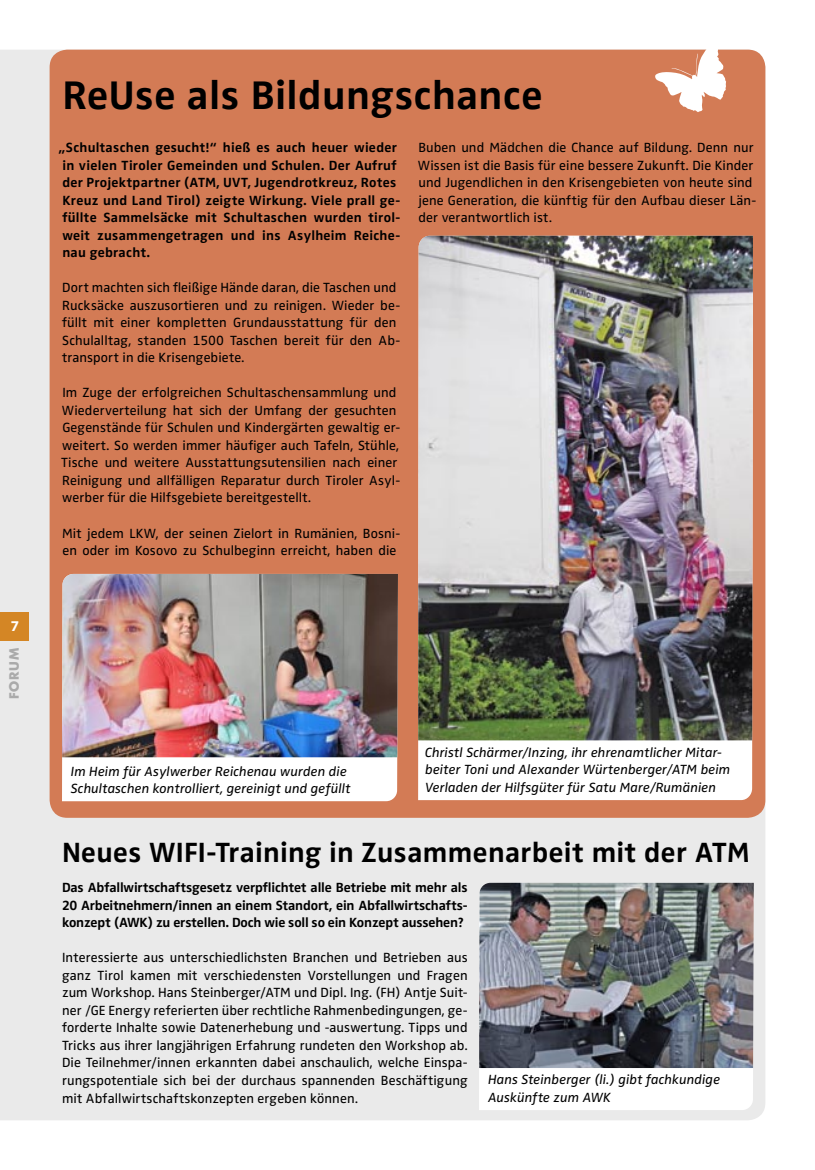
<style>
.page{position:relative;width:815px;height:1170px;background:#fff}
.page>*{position:absolute;margin:0;border:0;box-sizing:border-box;transform-origin:0 0}
.Headline{font:700 41.25px "Zwo";letter-spacing:.01em;color:#000}
.Headline-2{font:700 28.75px "Zwo";letter-spacing:.01em;color:#000}
.t1{font:700 15px "Myriad";color:#fff}
.Copytext{font:13.75px/17.5px "Zwo";letter-spacing:.01em;color:#000}
.Leadtext{font:700 13.75px/17.5px "Zwo";letter-spacing:.02em;color:#000}
.Copytext-2{font:italic 13.75px/17.5px "Zwo";letter-spacing:.005em;color:#000}
.t2{font:700 12.5px "Futura";letter-spacing:.045em;color:#aaa}
</style>
<div class="page">
<div style="left:0;top:50px;width:765px;height:1070px;background:#eaeaea"></div>
<svg style="left:0;top:612px;width:1px;height:29px"></svg>
<div style="left:1px;top:612px;width:28px;height:29px;background:#d48625"></div>
<div style="left:50px;top:50px;width:715px;height:767px;background:#d37b55"></div>
<svg style="left:418px;top:740px;width:335px;height:60px"></svg>
<img style="left:418px;top:236px;width:335px;height:504px">
<svg style="left:653px;top:49px;width:75px;height:66px"></svg>
<svg style="left:62px;top:757px;width:336px;height:44px"></svg>
<img style="left:62px;top:574px;width:336px;height:183px">
<svg style="left:479px;top:1067px;width:275px;height:42px"></svg>
<img style="left:479px;top:882px;width:275px;height:185px">
<p class="t1" style="left:11px;top:618px;width:10px">7</p>
<p class="t2" style="left:6px;top:698px;width:52px;rotate:-90deg">FORUM</p>
<p class="Headline" style="left:62px;top:71px;width:482px">ReUse als Bildungschance</p>
<p class="Leadtext" style="left:59px;top:139px;width:343px">„Schultaschen gesucht!“ hieß es auch heuer wieder in vielen Tiroler Gemeinden und Schulen. Der Aufruf der Projektpartner (ATM, UVT, Jugendrotkreuz, Rotes Kreuz und Land Tirol) zeigte Wirkung. Viele prall ge&shy;füllte Sammelsäcke mit Schultaschen wurden tirol&shy;weit zusammengetragen und ins Asylheim Reiche&shy;nau gebracht.</p>
<p class="Copytext" style="left:62px;top:279px;width:340px">Dort machten sich fleißige Hände daran, die Taschen und Rucksäcke auszusortieren und zu reinigen. Wieder be&shy;füllt mit einer kompletten Grundausstattung für den Schulalltag, standen 1500 Taschen bereit für den Ab&shy;transport in die Krisengebiete.</p>
<p class="Copytext" style="left:61px;top:384px;width:341px">Im Zuge der erfolgreichen Schultaschensammlung und Wiederverteilung hat sich der Umfang der gesuchten Gegenstände für Schulen und Kindergärten gewaltig er&shy;weitert. So werden immer häufiger auch Tafeln, Stühle, Tische und weitere Ausstattungsutensilien nach einer Reinigung und allfälligen Reparatur durch Tiroler Asyl&shy;werber für die Hilfsgebiete bereitgestellt.</p>
<p class="Copytext" style="left:62px;top:524px;width:339px">Mit jedem LKW, der seinen Zielort in Rumänien, Bosni&shy;en oder im Kosovo zu Schulbeginn erreicht, haben die</p>
<p class="Copytext" style="left:418px;top:139px;width:340px">Buben und Mädchen die Chance auf Bildung. Denn nur Wissen ist die Basis für eine bessere Zukunft. Die Kinder und Jugendlichen in den Krisengebieten von heute sind jene Generation, die künftig für den Aufbau dieser Län&shy;der verantwortlich ist.</p>
<p class="Copytext-2" style="left:71px;top:762px;width:278px">Im Heim für Asylwerber Reichenau wurden die</p>
<p class="Copytext-2" style="left:71px;top:779px;width:281px">Schultaschen kontrolliert, gereinigt und gefüllt</p>
<p class="Copytext-2" style="left:425px;top:743px;width:307px">Christl Schärmer/Inzing, ihr ehrenamtlicher Mitar&shy;beiter Toni und Alexander Würtenberger/ATM beim<br>Verladen der Hilfsgüter für Satu Mare/Rumänien</p>
<p class="Headline-2" style="left:62px;top:835px;width:689px">Neues WIFI-Training in Zusammenarbeit mit der ATM</p>
<p class="Leadtext" style="left:62px;top:878px;width:407px;text-align:justify">Das Abfallwirtschaftsgesetz verpflichtet alle Betriebe mit mehr als 20 Arbeitnehmern/innen an einem Standort, ein Abfallwirtschafts&shy;konzept (AWK) zu erstellen. Doch wie soll so ein Konzept aussehen?</p>
<p class="Copytext" style="left:62px;top:948px;width:407px;text-align:justify">Interessierte aus unterschiedlichsten Branchen und Betrieben aus ganz Tirol kamen mit verschiedensten Vorstellungen und Fragen zum Workshop. Hans Steinberger/ATM und Dipl. Ing. (FH) Antje Suit&shy;ner /GE Energy referierten über rechtliche Rahmenbedingungen, ge&shy;forderte Inhalte sowie Datenerhebung und -auswertung. Tipps und Tricks aus ihrer langjährigen Erfahrung rundeten den Workshop ab.<br>Die Teilnehmer/innen erkannten dabei anschaulich, welche Einspa&shy;rungspotentiale sich bei der durchaus spannenden Beschäftigung mit Abfallwirtschaftskonzepten ergeben können.</p>
<p class="Copytext-2" style="left:488px;top:1070px;width:234px">Hans Steinberger (li.) gibt fachkundige</p>
<p class="Copytext-2" style="left:488px;top:1088px;width:124px">Auskünfte zum AWK</p>
</div>
